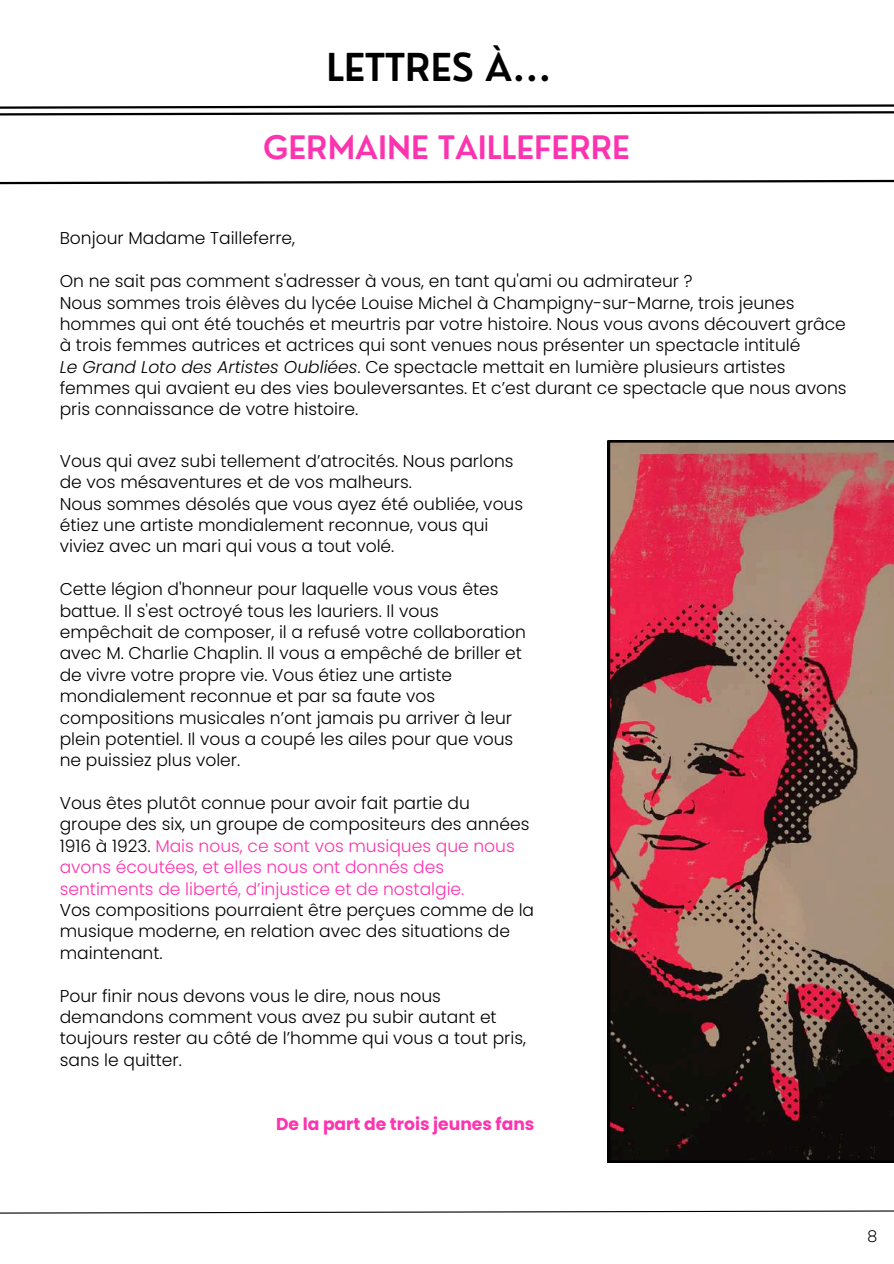
<style>
.page{position:relative;width:894px;height:1264px;background:#fff}
.page>*{position:absolute;margin:0;border:0;box-sizing:border-box;transform-origin:0 0}
.t1{font:600 37.5px "Nourd";color:#000}
.t2{font:600 31.5px "Nourd";color:#fd34af}
.t3{font:300 17.1px/21.3px "Poppins";color:#000}
.t4{font:300 17.1px/21.3px "Poppins";color:#fd34af}
.t5{font:700 17.1px "Poppins";color:#fd34af}
.t6{font:16.65px "Garet";color:#000}
.s1{font-style:italic}
.s2{color:#000}
</style>
<div class="page">
<svg style="left:0;top:104px;width:893px;height:12px"></svg>
<svg style="left:0;top:179px;width:893px;height:6px"></svg>
<svg style="left:0;top:1210px;width:893px;height:4px"></svg>
<svg style="left:607px;top:440px;width:286px;height:722px"></svg>
<h1 class="t1" style="left:326px;top:44px;width:226px">LETTRES À...</h1>
<h2 class="t2" style="left:263px;top:128px;width:368px">GERMAINE TAILLEFERRE</h2>
<p class="t3" style="left:60px;top:228px;width:237px">Bonjour Madame Tailleferre,</p>
<p class="t3" style="left:60px;top:270px;width:788px">On ne sait pas comment s'adresser à vous, en tant qu'ami ou admirateur ?<br>Nous sommes trois élèves du lycée Louise Michel à Champigny-sur-Marne, trois jeunes hommes qui ont été touchés et meurtris par votre histoire. Nous vous avons découvert grâce à trois femmes autrices et actrices qui sont venues nous présenter un spectacle intitulé<br><span class="s1">Le Grand Loto des Artistes Oubliées</span>. Ce spectacle mettait en lumière plusieurs artistes femmes qui avaient eu des vies bouleversantes. Et c’est durant ce spectacle que nous avons pris connaissance de votre histoire.</p>
<p class="t3" style="left:60px;top:450px;width:465px">Vous qui avez subi tellement d’atrocités. Nous parlons de vos mésaventures et de vos malheurs.<br>Nous sommes désolés que vous ayez été oubliée, vous étiez une artiste mondialement reconnue, vous qui viviez avec un mari qui vous a tout volé.</p>
<p class="t3" style="left:60px;top:578px;width:467px">Cette légion d'honneur pour laquelle vous vous êtes battue. Il s'est octroyé tous les lauriers. Il vous empêchait de composer, il a refusé votre collaboration avec M. Charlie Chaplin. Il vous a empêché de briller et de vivre votre propre vie. Vous étiez une artiste mondialement reconnue et par sa faute vos compositions musicales n’ont jamais pu arriver à leur plein potentiel. Il vous a coupé les ailes pour que vous ne puissiez plus voler.</p>
<p class="t4" style="left:60px;top:792px;width:471px"><span class="s2">Vous êtes plutôt connue pour avoir fait partie du groupe des six, un groupe de compositeurs des années 1916 à 1923.</span> Mais nous, ce sont vos musiques que nous avons écoutées, et elles nous ont donnés des sentiments de liberté, d’injustice et de nostalgie.</p>
<p class="t3" style="left:60px;top:899px;width:476px">Vos compositions pourraient être perçues comme de la musique moderne, en relation avec des situations de maintenant.</p>
<p class="t3" style="left:60px;top:984px;width:467px">Pour finir nous devons vous le dire, nous nous demandons comment vous avez pu subir autant et toujours rester au côté de l’homme qui vous a tout pris, sans le quitter.</p>
<p class="t5" style="left:276px;top:1111px;width:260px">De la part de trois jeunes fans</p>
<p class="t6" style="left:867px;top:1224px;width:12px">8</p>
</div>
